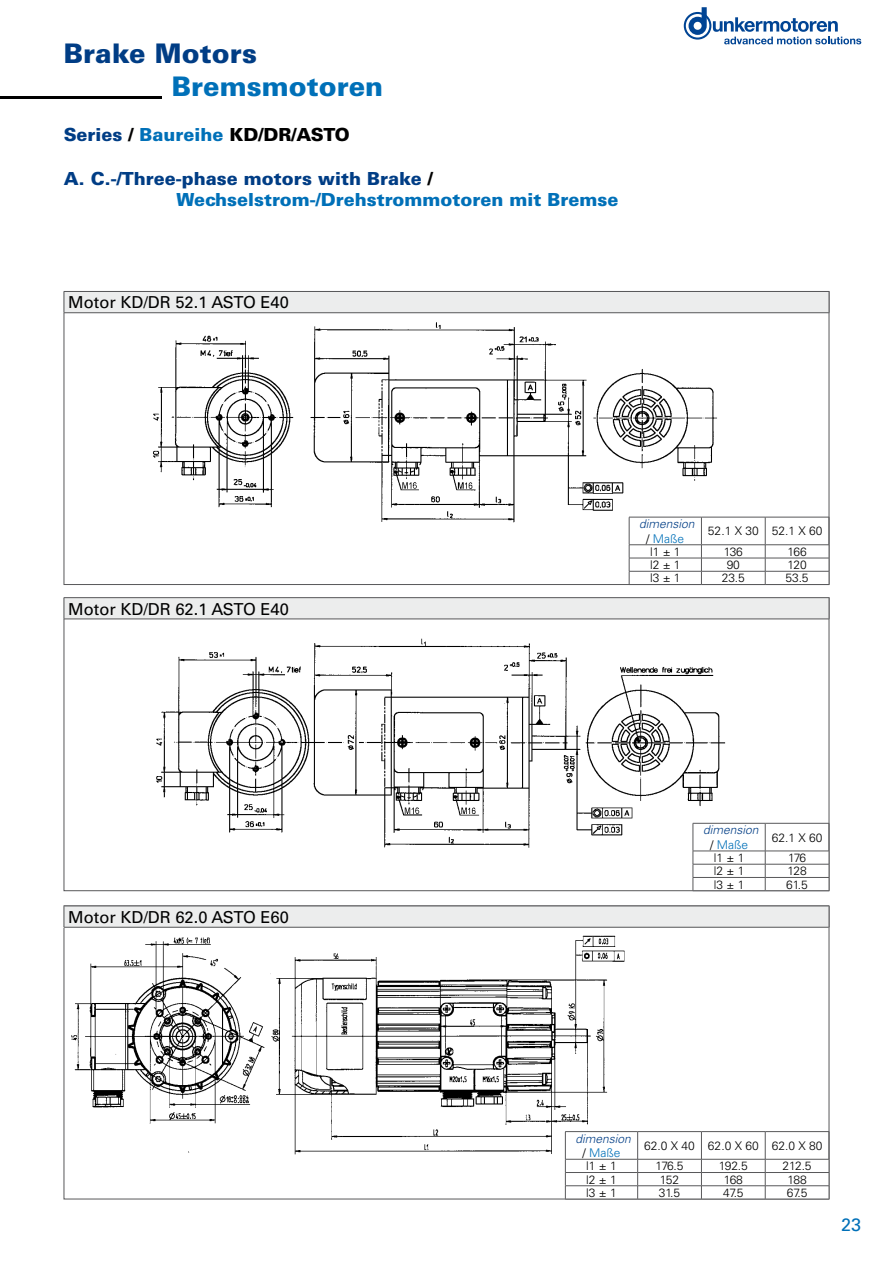
<style>
.page{position:relative;width:893px;height:1263px;background:#fff}
.page>*{position:absolute;margin:0;border:0;box-sizing:border-box;transform-origin:0 0}
.t1{font:900 27px "Univers CE";color:#0070b8}
.t2{font:900 27px "Univers CE";color:#003d85}
.t3{font:900 18px/21.6px "Univers CE";color:#0070b8}
.t4{font:900 18px "Univers CE";color:#000}
.t5{font:500 18px "Univers CE";color:#0070b8}
.t6{font:500 16.5px "Univers CE";color:#000}
.t7{font:300 12px "Univers CE";letter-spacing:-.01em;color:#000}
.t8{font:italic 300 12px/14.4px "Univers CE";color:#003d85;text-align:center}
.s1{color:#003d85}
.s2{color:#0070b8}
.s3{color:#000}
.s4{font-style:normal;color:#000}
.s5{font-style:normal;color:#0070b8}
</style>
<div class="page">
<hr style="left:0;top:97px;width:162px;height:2px;background:#000">
<svg style="left:684px;top:7px;width:177px;height:37px"></svg>
<div style="left:64px;top:291px;width:765px;height:22px;background:#eceded"></div>
<hr style="left:64px;top:291px;width:765px;height:1px;background:#58585a">
<svg style="left:64px;top:292px;width:1px;height:20px"></svg>
<svg style="left:829px;top:292px;width:1px;height:21px"></svg>
<hr style="left:64px;top:312px;width:765px;height:1px;background:#58585a">
<div style="left:64px;top:598px;width:765px;height:21px;background:#eceded"></div>
<hr style="left:64px;top:597px;width:765px;height:1px;background:#58585a">
<svg style="left:64px;top:598px;width:1px;height:21px"></svg>
<svg style="left:829px;top:598px;width:1px;height:21px"></svg>
<hr style="left:64px;top:619px;width:765px;height:1px;background:#58585a">
<div style="left:64px;top:906px;width:765px;height:21px;background:#eceded"></div>
<hr style="left:64px;top:906px;width:765px;height:1px;background:#58585a">
<svg style="left:64px;top:906px;width:1px;height:21px"></svg>
<svg style="left:829px;top:906px;width:1px;height:21px"></svg>
<hr style="left:64px;top:927px;width:765px;height:1px;background:#58585a">
<img style="left:150px;top:312px;width:575px;height:218px">
<img style="left:71px;top:935px;width:554px;height:222px">
<img style="left:156px;top:638px;width:571px;height:216px">
<svg style="left:629px;top:517px;width:201px;height:67px"></svg>
<hr style="left:629px;top:584px;width:72px;height:1px;background:#58585a">
<hr style="left:701px;top:584px;width:64px;height:1px;background:#58585a">
<hr style="left:765px;top:584px;width:64px;height:1px;background:#58585a">
<svg style="left:693px;top:823px;width:137px;height:68px"></svg>
<hr style="left:693px;top:890px;width:72px;height:1px;background:#58585a">
<hr style="left:765px;top:890px;width:64px;height:1px;background:#58585a">
<hr style="left:565px;top:1131px;width:73px;height:1px;background:#58585a">
<hr style="left:638px;top:1131px;width:63px;height:1px;background:#58585a">
<hr style="left:701px;top:1131px;width:64px;height:1px;background:#58585a">
<hr style="left:765px;top:1131px;width:64px;height:1px;background:#58585a">
<svg style="left:565px;top:1132px;width:265px;height:67px"></svg>
<hr style="left:565px;top:1199px;width:73px;height:1px;background:#58585a">
<hr style="left:638px;top:1199px;width:63px;height:1px;background:#58585a">
<hr style="left:701px;top:1199px;width:64px;height:1px;background:#58585a">
<hr style="left:765px;top:1199px;width:64px;height:1px;background:#58585a">
<h1 class="t2" style="left:64px;top:37px;width:195px">Brake Motors</h1>
<h1 class="t1" style="left:172px;top:70px;width:213px">Bremsmotoren</h1>
<h2 class="t4" style="left:64px;top:124px;width:288px"><span class="s1">Series</span> / <span class="s2">Baureihe</span> KD/DR/ASTO</h2>
<h2 class="t3" style="left:176px;top:168px;width:443px;text-indent:-113px"><span class="s1">A. C.-/Three-phase motors with Brake</span> <span class="s3">/<br></span>Wechselstrom-/Drehstrommotoren mit Bremse</h2>
<h3 class="t6" style="left:68px;top:293px;width:222px">Motor KD/DR 52.1 ASTO E40</h3>
<h3 class="t6" style="left:68px;top:599px;width:222px">Motor KD/DR 62.1 ASTO E40</h3>
<p class="t8" style="left:639px;top:517px;width:57px">dimension <span class="s4">/</span> <span class="s5">Maße</span></p>
<p class="t7" style="left:708px;top:524px;width:116px">52.1 X 30 52.1 X 60</p>
<p class="t7" style="left:650px;top:545px;width:32px">l1 ± 1</p>
<p class="t7" style="left:724px;top:545px;width:21px">136</p>
<p class="t7" style="left:787px;top:545px;width:21px">166</p>
<p class="t7" style="left:650px;top:558px;width:32px">l2 ± 1</p>
<p class="t7" style="left:727px;top:558px;width:15px">90</p>
<p class="t7" style="left:787px;top:558px;width:21px">120</p>
<p class="t7" style="left:650px;top:571px;width:32px">l3 ± 1</p>
<p class="t7" style="left:722px;top:571px;width:24px">23.5</p>
<p class="t7" style="left:786px;top:571px;width:24px">53.5</p>
<h3 class="t6" style="left:68px;top:907px;width:222px">Motor KD/DR 62.0 ASTO E60</h3>
<p class="t8" style="left:703px;top:823px;width:57px">dimension <span class="s4">/</span> <span class="s5">Maße</span></p>
<p class="t7" style="left:772px;top:830px;width:52px">62.1 X 60</p>
<p class="t7" style="left:714px;top:851px;width:32px">l1 ± 1</p>
<p class="t7" style="left:788px;top:851px;width:20px">176</p>
<p class="t7" style="left:714px;top:864px;width:32px">l2 ± 1</p>
<p class="t7" style="left:787px;top:864px;width:21px">128</p>
<p class="t7" style="left:714px;top:877px;width:32px">l3 ± 1</p>
<p class="t7" style="left:786px;top:877px;width:23px">61.5</p>
<p class="t8" style="left:575px;top:1131px;width:57px">dimension <span class="s4">/</span> <span class="s5">Maße</span></p>
<p class="t7" style="left:644px;top:1139px;width:180px">62.0 X 40 62.0 X 60 62.0 X 80</p>
<p class="t7" style="left:586px;top:1159px;width:32px">l1 ± 1</p>
<p class="t7" style="left:656px;top:1159px;width:29px">176.5</p>
<p class="t7" style="left:719px;top:1159px;width:30px">192.5</p>
<p class="t7" style="left:783px;top:1159px;width:30px">212.5</p>
<p class="t7" style="left:586px;top:1172px;width:32px">l2 ± 1</p>
<p class="t7" style="left:660px;top:1172px;width:21px">152</p>
<p class="t7" style="left:724px;top:1172px;width:21px">168</p>
<p class="t7" style="left:787px;top:1172px;width:21px">188</p>
<p class="t7" style="left:586px;top:1186px;width:32px">l3 ± 1</p>
<p class="t7" style="left:659px;top:1186px;width:23px">31.5</p>
<p class="t7" style="left:723px;top:1186px;width:22px">47.5</p>
<p class="t7" style="left:787px;top:1186px;width:22px">67.5</p>
<h2 class="t5" style="left:841px;top:1214px;width:22px">23</h2>
</div>
